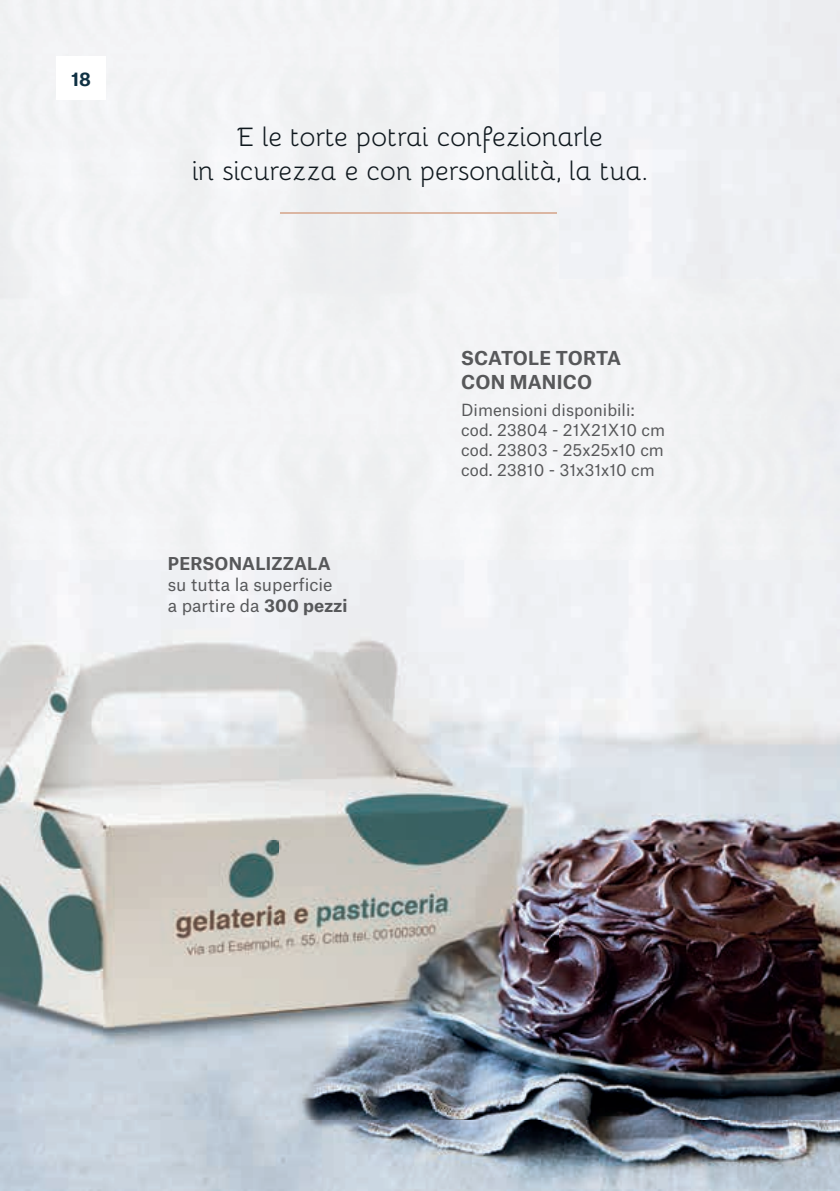
<style>
.page{position:relative;width:840px;height:1191px;background:#fff}
.page>*{position:absolute;margin:0;border:0;box-sizing:border-box;transform-origin:0 0}
.t1{font:26.8px/33.8px "Bellota";letter-spacing:-.01em;color:#0f181e;text-align:center}
.t2{font:700 18.4px/24px "Atlas Grotesk";letter-spacing:.01em;color:#57585a}
.t3{font:700 18px "Atlas Grotesk";color:#0f3143}
.t4{font:17px/21.2px "Atlas Grotesk";color:#57585a}
.t5{font:700 17px "Atlas Grotesk";letter-spacing:.01em;color:#57585a}
.t6{font:16px/20px "Atlas Grotesk";color:#57585a}
.s1{font-weight:700}
</style>
<div class="page">
<img style="left:0;top:0;width:839px;height:1191px">
<div style="left:57px;top:57px;width:49px;height:43px;background:#fff"></div>
<hr style="left:280px;top:212px;width:277px;height:2px;background:#dbb6a2">
<p class="t3" style="left:71px;top:64px;width:21px">18</p>
<h1 class="t1" style="left:193px;top:118px;width:456px">E le torte potrai confezionarle<br>in sicurezza e con personalità, la tua.</h1>
<p class="t2" style="left:461px;top:344px;width:161px">SCATOLE TORTA<br>CON MANICO</p>
<p class="t5" style="left:168px;top:549px;width:164px">PERSONALIZZALA</p>
<p class="t4" style="left:168px;top:572px;width:181px">su tutta la superficie<br>a partire da <span class="s1">300 pezzi</span></p>
<p class="t6" style="left:461px;top:398px;width:205px">Dimensioni disponibili: cod. 23804 - 21X21X10 cm cod. 23803 - 25x25x10 cm cod. 23810 - 31x31x10 cm</p>
</div>
